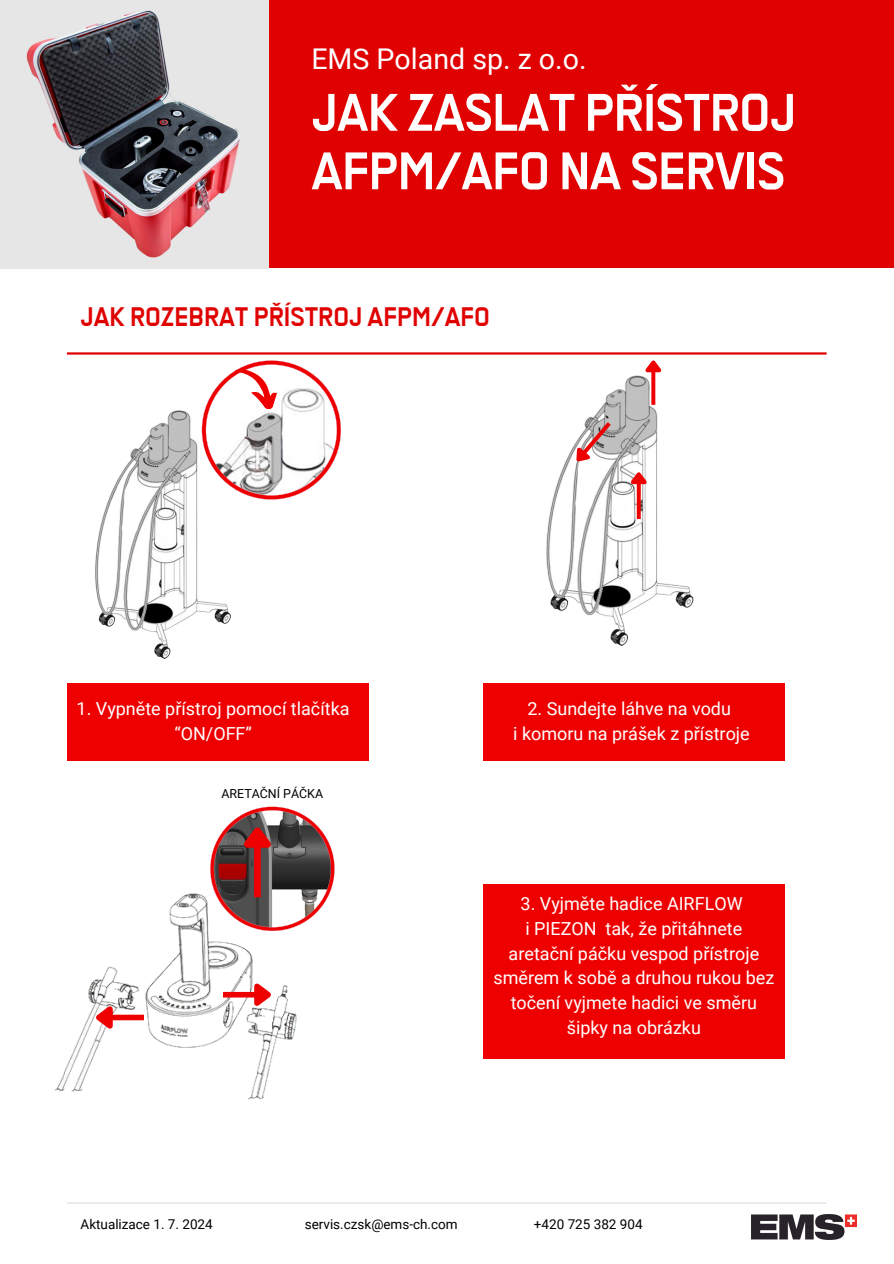
<style>
.page{position:relative;width:894px;height:1264px;background:#fff}
.page>*{position:absolute;margin:0;border:0;box-sizing:border-box;transform-origin:0 0}
.t1{font:700 59.55px/58.5px "Transbold Neue Euro";letter-spacing:-.01em;color:#fff}
.t2{font:700 30px "Transbold Neue Euro";color:#e00101}
.t3{font:28.5px "Roboto";color:#fff}
.t4{font:18px/24.8px "Roboto";color:#fff;text-align:center}
.t5{font:13.5px "Roboto";color:#000}
.t6{font:12.45px "Roboto";color:#000}
</style>
<div class="page">
<div style="left:0;top:0;width:893px;height:268px;background:#e00101"></div>
<img style="left:1px;top:0;width:268px;height:268px">
<hr style="left:67px;top:352px;width:759px;height:2px;background:#e00101">
<img style="left:751px;top:1214px;width:105px;height:25px">
<hr style="left:67px;top:1202px;width:759px;height:1px;background:#dbdbdb">
<img style="left:95px;top:410px;width:136px;height:248px">
<svg style="left:202px;top:360px;width:139px;height:139px"></svg>
<img style="left:546px;top:375px;width:148px;height:270px">
<svg style="left:636px;top:488px;width:4px;height:31px"></svg>
<svg style="left:627px;top:467px;width:25px;height:21px"></svg>
<svg style="left:651px;top:376px;width:4px;height:29px"></svg>
<svg style="left:641px;top:360px;width:26px;height:16px"></svg>
<svg style="left:563px;top:418px;width:51px;height:54px"></svg>
<svg style="left:210px;top:806px;width:124px;height:77px"></svg>
<img style="left:54px;top:883px;width:279px;height:217px">
<div style="left:223px;top:991px;width:32px;height:6px;background:#ef0000"></div>
<svg style="left:249px;top:978px;width:28px;height:36px"></svg>
<div style="left:111px;top:1014px;width:33px;height:6px;background:#ef0000"></div>
<svg style="left:89px;top:997px;width:29px;height:36px"></svg>
<div style="left:67px;top:683px;width:301px;height:77px;background:#ef0000"></div>
<div style="left:483px;top:683px;width:301px;height:77px;background:#ef0000"></div>
<div style="left:483px;top:883px;width:301px;height:175px;background:#ef0000"></div>
<h1 class="t3" style="left:311px;top:43px;width:276px">EMS Poland sp. z o.o.</h1>
<h2 class="t1" style="left:311px;top:83px;width:486px">JAK ZASLAT PŘÍSTROJ<br>AFPM/AFO NA SERVIS</h2>
<p class="t2" style="left:80px;top:301px;width:411px">JAK ROZEBRAT PŘÍSTROJ AFPM/AFO</p>
<h3 class="t4" style="left:77px;top:696px;width:274px">1. Vypněte přístroj pomocí tlačítka “ON/OFF”</h3>
<p class="t4" style="left:513px;top:696px;width:238px">2. Sundejte láhve na vodu<br>i komoru na prášek z přístroje</p>
<p class="t6" style="left:221px;top:786px;width:103px">ARETAČNÍ PÁČKA</p>
<p class="t4" style="left:493px;top:891px;width:282px">3. Vyjměte hadice AIRFLOW<br>i PIEZON tak, že přitáhnete aretační páčku vespod přístroje směrem k sobě a druhou rukou bez točení vyjmete hadici ve směru šipky na obrázku</p>
<p class="t5" style="left:80px;top:1216px;width:134px">Aktualizace 1. 7. 2024</p>
<p class="t5" style="left:305px;top:1216px;width:154px">servis.czsk@ems-ch.com</p>
<p class="t5" style="left:534px;top:1216px;width:110px">+420 725 382 904</p>
</div>
